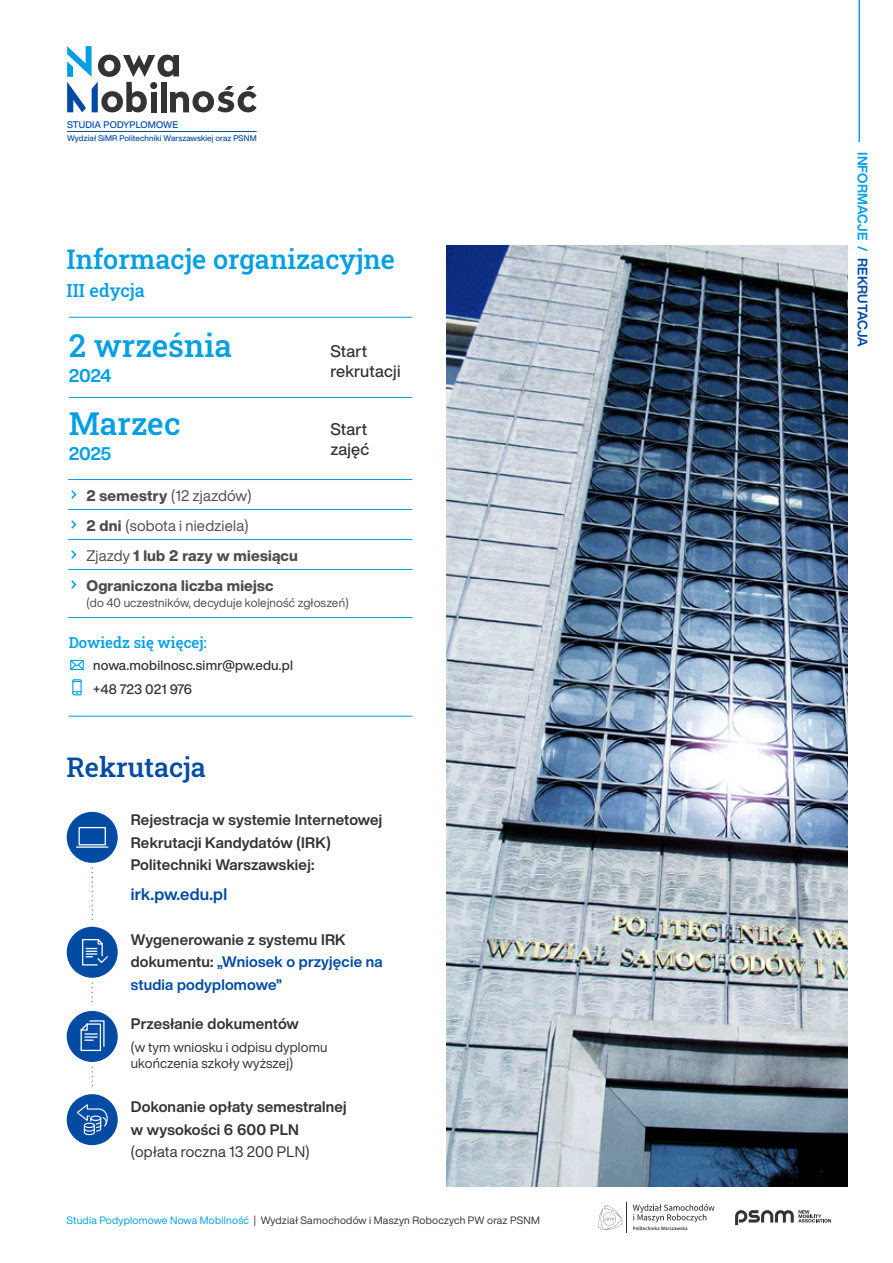
<style>
.page{position:relative;width:893px;height:1263px;background:#fff}
.page>*{position:absolute;margin:0;border:0;box-sizing:border-box;transform-origin:0 0}
.t1{font:500 31.5px "Roboto Slab";color:#009fe3}
.t2{font:500 27px "Roboto Slab";color:#009fe3}
.t3{font:500 27px "Roboto Slab";color:#024ba3}
.t4{font:500 18px "Roboto Slab";color:#009fe3}
.t5{font:700 18px "Helvetica Now Display";letter-spacing:-.025em;color:#009fe3}
.t6{font:500 16.5px/19.8px "Helvetica Now Display";letter-spacing:.01em;color:#333}
.t7{font:700 16.5px "Helvetica Now Display";letter-spacing:.015em;color:#024ba3}
.t8{font:700 15px/22.5px "Helvetica Now Display";letter-spacing:.015em;color:#333}
.t9{font:800 15px/30px "Helvetica Now Display";letter-spacing:.015em;color:#4d4d4d}
.t10{font:700 15px/22.5px "Helvetica Now Display";letter-spacing:.015em;color:#024ba3}
.t11{font:15px "Helvetica Now Display";letter-spacing:.01em;color:#333}
.t12{font:500 15px "Roboto Slab";color:#009fe3}
.t13{font:13.5px/16.2px "Helvetica Now Display";letter-spacing:.015em;color:#333}
.t14{font:500 13.5px/24.5px "Helvetica Now Display";letter-spacing:.015em;color:#333}
.t15{font:700 13.5px "Helvetica Now Display";letter-spacing:.01em;color:#009fe3}
.t16{font:12px "Helvetica Now Display";letter-spacing:.015em;color:#4d4d4d}
.t17{font:10.5px "Helvetica Now Display";letter-spacing:.025em;color:#333}
.t18{font:500 9.45px "Helvetica Now Display";letter-spacing:.02em;color:#024ba3}
.t19{font:500 8.1px "Helvetica Now Display";letter-spacing:.015em;color:#024ba3}
.s1{font-weight:400}
.s2{color:#333}
.s3{color:#009fe3}
.s4{color:#024ba3}
</style>
<div class="page">
<hr style="left:858px;top:0;width:2px;height:142px;background:#009fe3">
<hr style="left:69px;top:317px;width:343px;height:1px;background:#009fe3">
<hr style="left:69px;top:397px;width:343px;height:1px;background:#009fe3">
<hr style="left:69px;top:716px;width:343px;height:1px;background:#009fe3">
<hr style="left:68px;top:479px;width:344px;height:1px;background:#009fe3">
<hr style="left:68px;top:509px;width:344px;height:1px;background:#009fe3">
<hr style="left:68px;top:539px;width:344px;height:1px;background:#009fe3">
<hr style="left:68px;top:569px;width:344px;height:1px;background:#009fe3">
<hr style="left:68px;top:617px;width:344px;height:1px;background:#009fe3">
<svg style="left:71px;top:490px;width:6px;height:9px"></svg>
<svg style="left:71px;top:520px;width:6px;height:9px"></svg>
<svg style="left:71px;top:550px;width:6px;height:9px"></svg>
<svg style="left:71px;top:580px;width:6px;height:9px"></svg>
<div style="left:67px;top:812px;width:51px;height:51px;background:#024ba3;border-radius:50%"></div>
<div style="left:79px;top:827px;width:27px;height:18px;border:1px solid #fff"></div>
<hr style="left:77px;top:846px;width:31px;height:2px;background:#fff">
<svg style="left:92px;top:868px;width:1px;height:52px"></svg>
<div style="left:67px;top:1011px;width:51px;height:51px;background:#024ba3;border-radius:50%"></div>
<svg style="left:80px;top:1020px;width:25px;height:32px"></svg>
<div style="left:67px;top:1094px;width:51px;height:51px;background:#024ba3;border-radius:50%"></div>
<svg style="left:76px;top:1104px;width:32px;height:32px"></svg>
<img style="left:446px;top:245px;width:402px;height:941px">
<svg style="left:70px;top:659px;width:14px;height:11px"></svg>
<div style="left:72px;top:679px;width:10px;height:16px;border:1px solid #009fe3"></div>
<svg style="left:73px;top:691px;width:8px;height:3px"></svg>
<div style="left:67px;top:927px;width:51px;height:51px;background:#024ba3;border-radius:50%"></div>
<svg style="left:82px;top:939px;width:26px;height:27px"></svg>
<svg style="left:67px;top:46px;width:190px;height:66px"></svg>
<hr style="left:67px;top:131px;width:190px;height:1px;background:#024ba3">
<svg style="left:598px;top:1205px;width:25px;height:25px"></svg>
<hr style="left:627px;top:1203px;width:1px;height:30px;background:#333">
<svg style="left:633px;top:1203px;width:81px;height:27px"></svg>
<svg style="left:735px;top:1210px;width:96px;height:15px"></svg>
<p class="t18" style="left:67px;top:118px;width:113px">STUDIA PODYPLOMOWE</p>
<p class="t19" style="left:67px;top:132px;width:191px">Wydział SiMR Politechniki Warszawskiej oraz PSNM</p>
<h2 class="t2" style="left:67px;top:240px;width:330px">Informacje organizacyjne</h2>
<p class="t4" style="left:67px;top:278px;width:80px">III edycja</p>
<h1 class="t1" style="left:69px;top:324px;width:165px">2 września</h1>
<p class="t5" style="left:69px;top:363px;width:44px">2024</p>
<p class="t6" style="left:330px;top:341px;width:72px">Start rekrutacji</p>
<h1 class="t1" style="left:69px;top:402px;width:113px">Marzec</h1>
<p class="t5" style="left:69px;top:441px;width:44px">2025</p>
<p class="t6" style="left:330px;top:419px;width:41px">Start zajęć</p>
<p class="t9" style="left:86px;top:480px;width:213px">2 semestry <span class="s1">(12 zjazdów)<br></span>2 dni <span class="s1">(sobota i niedziela)<br>Zjazdy</span> 1 lub 2 razy w miesiącu<br>Ograniczona liczba miejsc</p>
<p class="t16" style="left:86px;top:594px;width:264px">(do 40 uczestników, decyduje kolejność zgłoszeń)</p>
<p class="t12" style="left:69px;top:632px;width:140px">Dowiedz się więcej:</p>
<p class="t14" style="left:93px;top:653px;width:201px">nowa.mobilnosc.simr@pw.edu.pl +48 723 021 976</p>
<h2 class="t3" style="left:67px;top:749px;width:141px">Rekrutacja</h2>
<p class="t8" style="left:131px;top:809px;width:253px">Rejestracja w systemie Internetowej<br>Rekrutacji Kandydatów (IRK)<br>Politechniki Warszawskiej:</p>
<p class="t7" style="left:131px;top:883px;width:98px">irk.pw.edu.pl</p>
<p class="t10" style="left:131px;top:928px;width:253px"><span class="s2">Wygenerowanie z systemu IRK dokumentu:</span> „Wniosek o przyjęcie na studia podyplomowe”</p>
<p class="t8" style="left:131px;top:1012px;width:170px">Przesłanie dokumentów</p>
<p class="t13" style="left:131px;top:1039px;width:198px">(w tym wniosku i odpisu dyplomu ukończenia szkoły wyższej)</p>
<p class="t8" style="left:131px;top:1096px;width:217px">Dokonanie opłaty semestralnej w wysokości 6 600 PLN</p>
<p class="t11" style="left:131px;top:1142px;width:180px">(opłata roczna 13 200 PLN)</p>
<p class="t17" style="left:67px;top:1213px;width:475px"><span class="s3">Studia Podyplomowe Nowa Mobilność</span> | Wydział Samochodów i Maszyn Roboczych PW oraz PSNM</p>
<p class="t15" style="left:872px;top:152px;width:196px;rotate:90deg">INFORMACJE / <span class="s4">REKRUTACJA</span></p>
</div>
